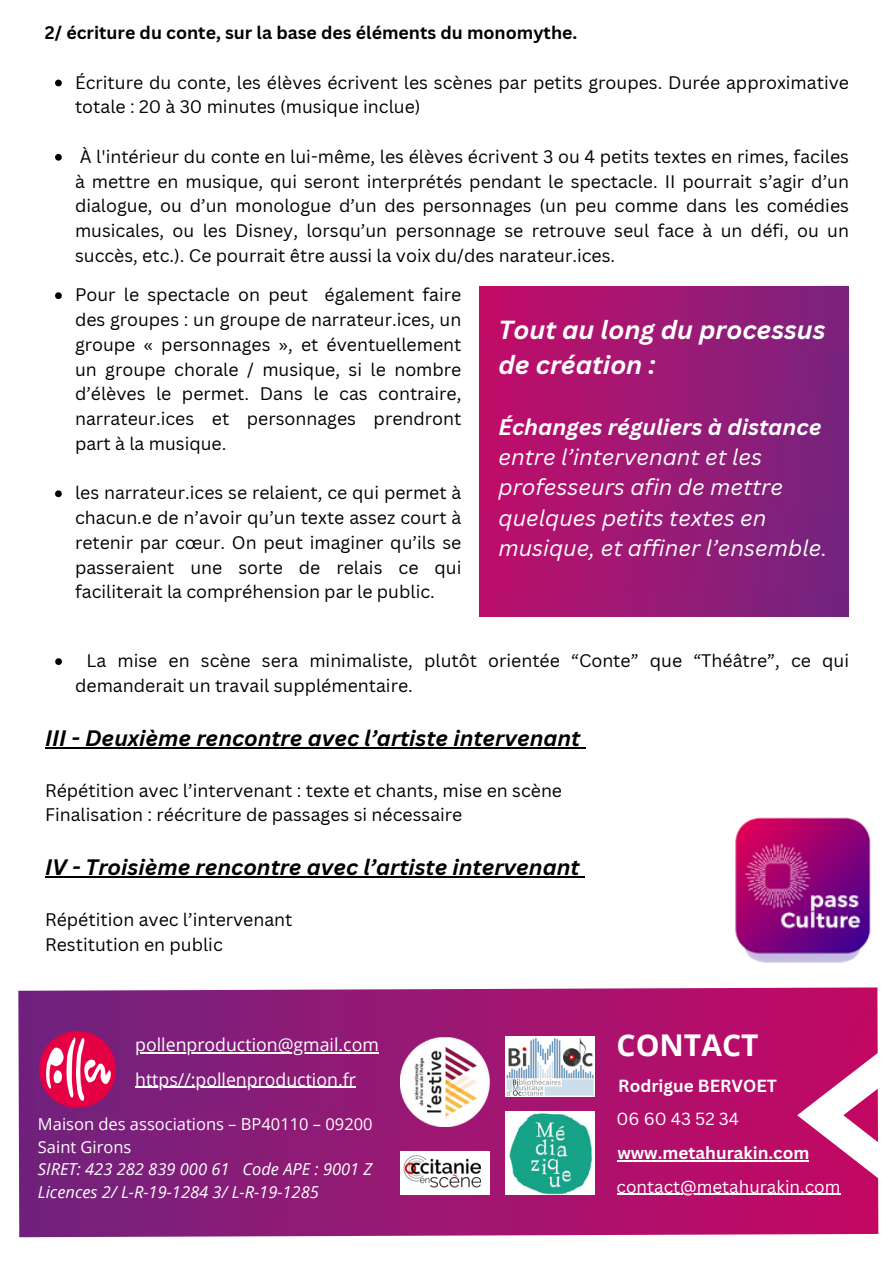
<style>
.page{position:relative;width:894px;height:1264px;background:#fff}
.page>*{position:absolute;margin:0;border:0;box-sizing:border-box;transform-origin:0 0}
.t1{font:700 30px "Open Sans";color:#fff}
.t2{font:italic 700 25.5px/34.8px "Canva Sans";color:#fff}
.t3{font:italic 22.05px/30.3px "Canva Sans";color:#fff}
.t4{font:italic 700 21.75px "Canva Sans";color:#000}
.t5{font:17.7px/24.8px "Canva Sans";color:#000;text-align:justify}
.t6{font:17.7px "Open Sans";color:#fff}
.t7{font:700 17.7px "Canva Sans";color:#000}
.t8{font:700 17.1px "Canva Sans";color:#fff}
.t9{font:17.1px "Canva Sans";color:#fff}
.t10{font:italic 16.5px "Open Sans";color:#fff}
.t11{font:16.5px "Open Sans";color:#fff}
.s1{font-weight:700}
</style>
<div class="page">
<img style="left:18px;top:987px;width:860px;height:250px">
<img style="left:505px;top:1036px;width:89px;height:60px">
<img style="left:505px;top:1111px;width:89px;height:83px">
<div style="left:400px;top:1150px;width:89px;height:44px;background:#fff"></div>
<img style="left:404px;top:1155px;width:76px;height:33px">
<img style="left:400px;top:1037px;width:89px;height:89px">
<img style="left:735px;top:817px;width:136px;height:146px">
<hr style="left:617px;top:1160px;width:192px;height:1px;background:#fff">
<hr style="left:616px;top:1193px;width:224px;height:1px;background:#fff">
<img style="left:38px;top:1029px;width:80px;height:80px">
<hr style="left:135px;top:1052px;width:244px;height:1px;background:#fff">
<hr style="left:135px;top:1086px;width:221px;height:1px;background:#fff">
<svg style="left:796px;top:1043px;width:83px;height:143px"></svg>
<img style="left:479px;top:287px;width:369px;height:329px">
<svg style="left:55px;top:292px;width:7px;height:7px"></svg>
<svg style="left:55px;top:490px;width:7px;height:7px"></svg>
<svg style="left:55px;top:80px;width:7px;height:6px"></svg>
<svg style="left:55px;top:154px;width:7px;height:7px"></svg>
<svg style="left:55px;top:658px;width:7px;height:7px"></svg>
<hr style="left:45px;top:747px;width:535px;height:1px;background:#000">
<hr style="left:45px;top:876px;width:534px;height:1px;background:#000">
<p class="t7" style="left:45px;top:20px;width:534px">2/ écriture du conte, sur la base des éléments du monomythe.</p>
<p class="t5" style="left:75px;top:69px;width:775px">Écriture du conte, les élèves écrivent les scènes par petits groupes. Durée approximative totale : 20 à 30 minutes (musique inclue)</p>
<p class="t5" style="left:75px;top:144px;width:775px">À l'intérieur du conte en lui-même, les élèves écrivent 3 ou 4 petits textes en rimes, faciles à mettre en musique, qui seront interprétés pendant le spectacle. II pourrait s’agir d’un dialogue, ou d’un monologue d’un des personnages (un peu comme dans les comédies musicales, ou les Disney, lorsqu’un personnage se retrouve seul face à un défi, ou un succès, etc.). Ce pourrait être aussi la voix du/des narateur.ices.</p>
<p class="t5" style="left:75px;top:282px;width:388px">Pour le spectacle on peut également faire des groupes : un groupe de narrateur.ices, un groupe « personnages », et éventuellement un groupe chorale / musique, si le nombre d’élèves le permet. Dans le cas contraire, narrateur.ices et personnages prendront part à la musique.</p>
<p class="t5" style="left:75px;top:480px;width:388px">les narrateur.ices se relaient, ce qui permet à chacun.e de n’avoir qu’un texte assez court à retenir par cœur. On peut imaginer qu’ils se passeraient une sorte de relais ce qui faciliterait la compréhension par le public.</p>
<p class="t2" style="left:498px;top:311px;width:328px">Tout au long du processus de création :</p>
<p class="t3" style="left:498px;top:411px;width:330px"><span class="s1">Échanges réguliers à distance </span>entre l’intervenant et les professeurs afin de mettre quelques petits textes en musique, et affiner l’ensemble.</p>
<p class="t5" style="left:75px;top:648px;width:775px;text-indent:11px">La mise en scène sera minimaliste, plutôt orientée “Conte” que “Théâtre”, ce qui demanderait un travail supplémentaire.</p>
<p class="t4" style="left:45px;top:722px;width:536px">III - Deuxième rencontre avec l’artiste intervenant</p>
<p class="t5" style="left:45px;top:777px;width:518px">Répétition avec l’intervenant : texte et chants, mise en scène</p>
<h1 class="t5" style="left:45px;top:802px;width:419px">Finalisation : réécriture de passages si nécessaire</h1>
<h5 class="t4" style="left:45px;top:852px;width:536px">IV - Troisième rencontre avec l’artiste intervenant</h5>
<p class="t5" style="left:45px;top:906px;width:249px">Répétition avec l’intervenant</p>
<h5 class="t5" style="left:45px;top:931px;width:179px">Restitution en public</h5>
<p class="t6" style="left:135px;top:1032px;width:245px">pollenproduction@gmail.com</p>
<p class="t6" style="left:135px;top:1066px;width:222px">https//:pollenproduction.fr</p>
<h2 class="t1" style="left:616px;top:1023px;width:143px">CONTACT</h2>
<p class="t8" style="left:618px;top:1073px;width:160px">Rodrigue BERVOET</p>
<p class="t11" style="left:38px;top:1112px;width:336px">Maison des associations – BP40110 – 09200</p>
<h3 class="t9" style="left:616px;top:1107px;width:124px">06 60 43 52 34</h3>
<p class="t11" style="left:38px;top:1135px;width:95px">Saint Girons</p>
<h3 class="t10" style="left:38px;top:1157px;width:336px">SIRET: 423 282 839 000 61 Code APE : 9001 Z</h3>
<p class="t10" style="left:38px;top:1180px;width:282px">Licences 2/ L-R-19-1284 3/ L-R-19-1285</p>
<h4 class="t8" style="left:617px;top:1140px;width:193px">www.metahurakin.com</h4>
<p class="t9" style="left:616px;top:1174px;width:225px">contact@metahurakin.com</p>
</div>
